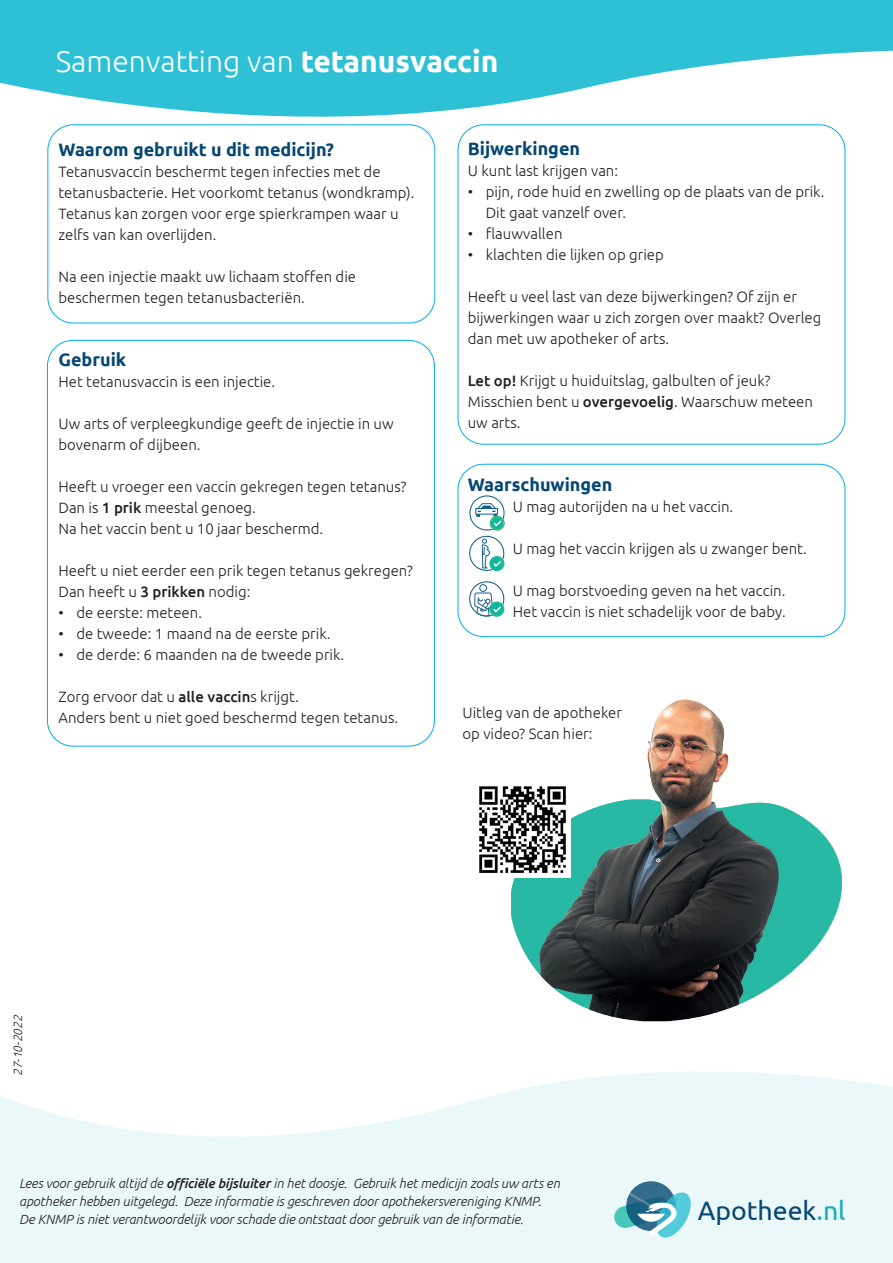
<style>
.page{position:relative;width:893px;height:1263px;background:#fff}
.page>*{position:absolute;margin:0;border:0;box-sizing:border-box;transform-origin:0 0}
.t1{font:300 30px "Ubuntu";color:#fff}
.t2{font:26.7px "Ubuntu";color:#074771}
.t3{font:700 18px "Ubuntu";color:#074772}
.t4{font:300 15px/21px "Ubuntu";color:#231f20}
.t5{font:italic 300 13.35px/18px "Ubuntu";letter-spacing:-.005em;color:#231f20}
.t6{font:italic 300 12px "Ubuntu";color:#231f20}
.s1{font-weight:700}
.s2{font-weight:500}
.s3{color:#17aab8}
</style>
<div class="page">
<svg style="left:0;top:1071px;width:893px;height:192px;fill:#eaf8fa"></svg>
<svg style="left:0;top:0;width:893px;height:165px;fill:#2ec0d4"></svg>
<svg style="left:626px;top:1181px;width:50px;height:50px"></svg>
<svg style="left:614px;top:1192px;width:77px;height:45px;background:#81becb"></svg>
<div style="left:458px;top:125px;width:387px;height:319px;background:#fff;border-radius:26px"></div>
<div style="left:458px;top:125px;width:387px;height:319px;border:1px solid #00aeef;border-radius:26px"></div>
<div style="left:458px;top:464px;width:387px;height:173px;border:1px solid #00aeef;border-radius:26px"></div>
<div style="left:48px;top:125px;width:387px;height:198px;background:#fff;border-radius:26px"></div>
<div style="left:48px;top:125px;width:387px;height:198px;border:1px solid #00aeef;border-radius:26px"></div>
<svg style="left:469px;top:536px;width:35px;height:35px"></svg>
<svg style="left:469px;top:581px;width:35px;height:35px"></svg>
<svg style="left:469px;top:495px;width:35px;height:35px"></svg>
<img style="left:512px;top:699px;width:330px;height:323px">
<img style="left:479px;top:781px;width:91px;height:96px">
<h1 class="t1" style="left:56px;top:43px;width:444px">Samenvatting van <span class="s1">tetanusvaccin</span></h1>
<p class="t3" style="left:58px;top:139px;width:277px">Waarom gebruikt u dit medicijn?</p>
<p class="t4" style="left:58px;top:161px;width:358px">Tetanusvaccin beschermt tegen infecties met de tetanusbacterie. Het voorkomt tetanus (wondkramp).<br>Tetanus kan zorgen voor erge spierkrampen waar u zelfs van kan overlijden.</p>
<p class="t4" style="left:58px;top:266px;width:299px">Na een injectie maakt uw lichaam stoffen die beschermen tegen tetanusbacteriën.</p>
<p class="t3" style="left:58px;top:349px;width:69px">Gebruik</p>
<p class="t4" style="left:58px;top:371px;width:218px">Het tetanusvaccin is een injectie.</p>
<p class="t4" style="left:58px;top:413px;width:337px">Uw arts of verpleegkundige geeft de injectie in uw bovenarm of dijbeen.</p>
<p class="t4" style="left:58px;top:476px;width:349px">Heeft u vroeger een vaccin gekregen tegen tetanus?<br>Dan is <span class="s2">1 prik</span> meestal genoeg.<br>Na het vaccin bent u 10 jaar beschermd.</p>
<p class="t4" style="left:58px;top:560px;width:356px">Heeft u niet eerder een prik tegen tetanus gekregen?<br>Dan heeft u <span class="s2">3 prikken</span> nodig:</p>
<p class="t4" style="left:58px;top:602px;width:145px">• de eerste: meteen.</p>
<p class="t4" style="left:58px;top:623px;width:274px">• de tweede: 1 maand na de eerste prik.</p>
<p class="t4" style="left:58px;top:644px;width:287px">• de derde: 6 maanden na de tweede prik.</p>
<p class="t4" style="left:58px;top:686px;width:341px">Zorg ervoor dat u <span class="s2">alle vaccin</span>s krijgt.<br>Anders bent u niet goed beschermd tegen tetanus.</p>
<p class="t3" style="left:468px;top:138px;width:114px">Bijwerkingen</p>
<p class="t4" style="left:468px;top:160px;width:152px">U kunt last krijgen van:</p>
<p class="t4" style="left:486px;top:181px;width:340px;text-indent:-18px">• pijn, rode huid en zwelling op de plaats van de prik.<br>Dit gaat vanzelf over.</p>
<p class="t4" style="left:468px;top:223px;width:96px">• flauwvallen</p>
<p class="t4" style="left:468px;top:244px;width:198px">• klachten die lijken op griep</p>
<p class="t4" style="left:468px;top:286px;width:355px">Heeft u veel last van deze bijwerkingen? Of zijn er bijwerkingen waar u zich zorgen over maakt? Overleg dan met uw apotheker of arts.</p>
<p class="t4" style="left:468px;top:370px;width:347px"><span class="s2">Let op!</span> Krijgt u huiduitslag, galbulten of jeuk?<br>Misschien bent u <span class="s2">overgevoelig</span>. Waarschuw meteen uw arts.</p>
<p class="t3" style="left:468px;top:474px;width:146px">Waarschuwingen</p>
<p class="t4" style="left:513px;top:496px;width:222px">U mag autorijden na u het vaccin.</p>
<p class="t4" style="left:513px;top:538px;width:296px">U mag het vaccin krijgen als u zwanger bent.</p>
<p class="t4" style="left:513px;top:580px;width:274px">U mag borstvoeding geven na het vaccin.<br>Het vaccin is niet schadelijk voor de baby.</p>
<p class="t4" style="left:463px;top:701px;width:161px">Uitleg van de apotheker op video? Scan hier:</p>
<p class="t6" style="left:11px;top:1076px;width:63px;rotate:-90deg">27-10-2022</p>
<p class="t5" style="left:19px;top:1174px;width:542px">Lees voor gebruik altijd de <span class="s2">officiële bijsluiter</span> in het doosje. Gebruik het medicijn zoals uw arts en apotheker hebben uitgelegd. Deze informatie is geschreven door apothekersvereniging KNMP.<br>De KNMP is niet verantwoordelijk voor schade die ontstaat door gebruik van de informatie.</p>
<h2 class="t2" style="left:698px;top:1194px;width:149px">Apotheek<span class="s3">.nl</span></h2>
</div>
